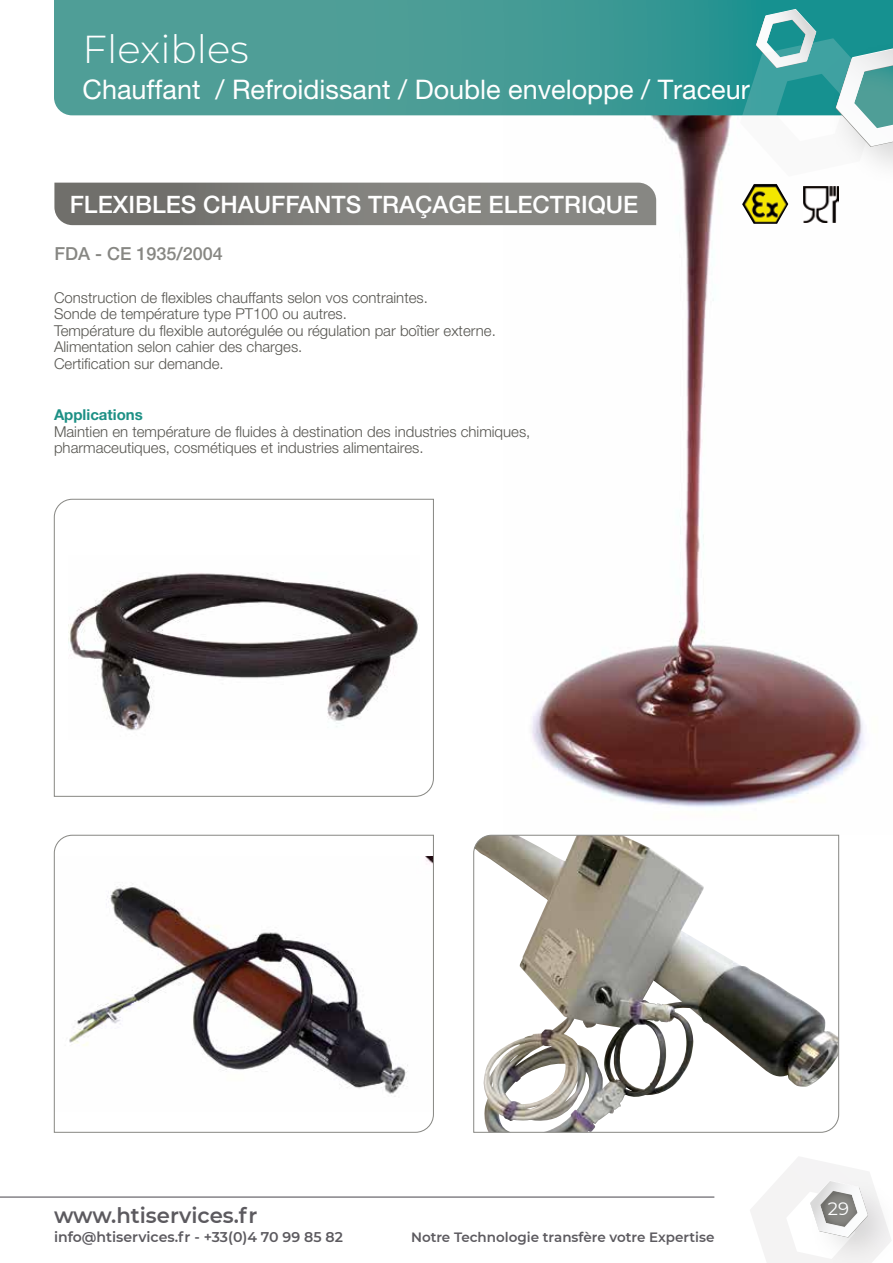
<style>
.page{position:relative;width:893px;height:1263px;background:#fff}
.page>*{position:absolute;margin:0;border:0;box-sizing:border-box;transform-origin:0 0}
.t1{font:300 39px "Montserrat";color:#fff}
.t2{font:27px "Helvetica Neue LT Pro";color:#fff}
.t3{font:500 24px "Helvetica Neue LT Pro";color:#fff}
.t4{font:600 21.15px "Montserrat";color:#5c5a5f}
.t5{font:500 18px "Helvetica Neue LT Pro";color:#878783}
.t6{font:18px "Montserrat";color:#fff}
.t7{font:300 15px/16.5px "Helvetica Neue LT Pro";color:#575651}
.t8{font:700 15px "Helvetica Neue LT Pro";color:#1d9085}
.t9{font:600 14.1px "Montserrat";color:#5c5a5f}
.t10{font:600 13.5px "Montserrat";color:#5c5a5f}
</style>
<div class="page">
<svg style="left:750px;top:1157px;width:141px;height:106px"></svg>
<hr style="left:0;top:1196px;width:714px;height:1px;background:#5c5a5f">
<img style="left:504px;top:115px;width:361px;height:692px">
<svg style="left:54px;top:0;width:839px;height:115px;background:#459b95"></svg>
<div style="left:824px;top:35px;width:69px;height:153px;background:#fefefe"></div>
<svg style="left:740px;top:9px;width:153px;height:168px"></svg>
<svg style="left:54px;top:183px;width:602px;height:42px;background:#7f7e7a"></svg>
<svg style="left:54px;top:499px;width:380px;height:298px"></svg>
<svg style="left:54px;top:835px;width:380px;height:298px"></svg>
<svg style="left:473px;top:835px;width:366px;height:298px"></svg>
<img style="left:742px;top:184px;width:46px;height:40px">
<img style="left:803px;top:186px;width:36px;height:37px">
<h1 class="t1" style="left:83px;top:23px;width:168px">Flexibles</h1>
<h2 class="t2" style="left:83px;top:74px;width:669px">Chauffant / Refroidissant / Double enveloppe / Traceur</h2>
<h3 class="t3" style="left:70px;top:190px;width:570px">FLEXIBLES CHAUFFANTS TRAÇAGE ELECTRIQUE</h3>
<p class="t5" style="left:54px;top:243px;width:170px">FDA - CE 1935/2004</p>
<p class="t7" style="left:54px;top:289px;width:443px">Construction de flexibles chauffants selon vos contraintes.<br>Sonde de température type PT100 ou autres.<br>Température du flexible autorégulée ou régulation par boîtier externe.<br>Alimentation selon cahier des charges.<br>Certification sur demande.</p>
<p class="t8" style="left:54px;top:406px;width:90px">Applications</p>
<p class="t7" style="left:54px;top:423px;width:478px">Maintien en température de fluides à destination des industries chimiques, pharmaceutiques, cosmétiques et industries alimentaires.</p>
<h3 class="t4" style="left:54px;top:1200px;width:205px">www.htiservices.fr</h3>
<p class="t6" style="left:828px;top:1196px;width:23px">29</p>
<p class="t9" style="left:54px;top:1226px;width:290px">info@htiservices.fr - +33(0)4 70 99 85 82</p>
<p class="t10" style="left:411px;top:1227px;width:305px">Notre Technologie transfère votre Expertise</p>
</div>
